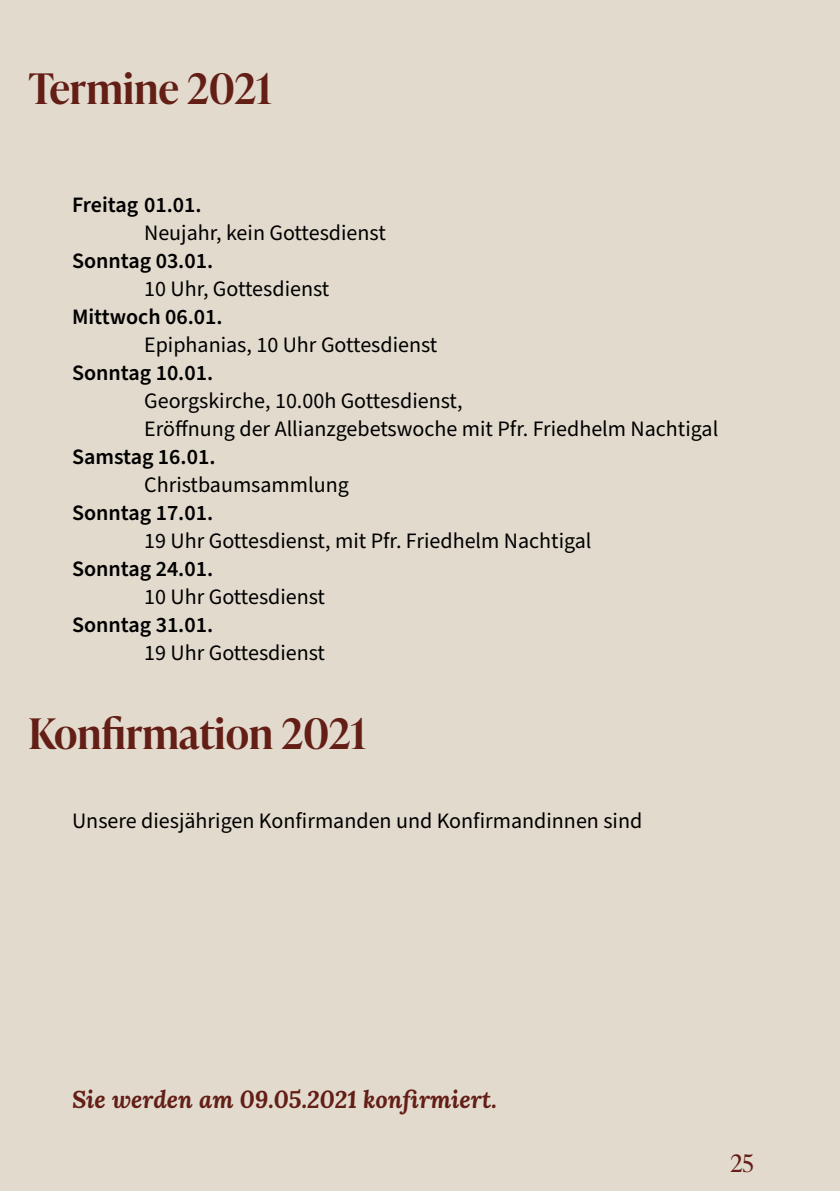
<style>
.page{position:relative;width:840px;height:1191px;background:#fff}
.page>*{position:absolute;margin:0;border:0;box-sizing:border-box;transform-origin:0 0}
.t1{font:600 42px "Ivy Presto Headline";color:#631e16}
.t2{font:italic 700 24px "Lora";color:#631e16}
.t3{font:24px "Ivy Presto Headline";color:#631e16}
.t4{font:22px/28px "Source Sans Pro";color:#000}
.t5{font:600 22px "Source Sans Pro";color:#000}
</style>
<div class="page">
<div style="left:0;top:0;width:839px;height:1191px;background:#e3dace"></div>
<h1 class="t1" style="left:28px;top:58px;width:245px">Termine 2021</h1>
<p class="t5" style="left:72px;top:190px;width:131px">Freitag 01.01.</p>
<p class="t4" style="left:144px;top:219px;width:243px">Neujahr, kein Gottesdienst</p>
<p class="t5" style="left:72px;top:246px;width:142px">Sonntag 03.01.</p>
<p class="t4" style="left:144px;top:275px;width:186px">10 Uhr, Gottesdienst</p>
<p class="t5" style="left:72px;top:302px;width:152px">Mittwoch 06.01.</p>
<p class="t4" style="left:144px;top:331px;width:294px">Epiphanias, 10 Uhr Gottesdienst</p>
<p class="t5" style="left:72px;top:358px;width:142px">Sonntag 10.01.</p>
<p class="t4" style="left:144px;top:387px;width:575px">Georgskirche, 10.00h Gottesdienst,<br>Eröffnung der Allianzgebetswoche mit Pfr. Friedhelm Nachtigal</p>
<p class="t5" style="left:72px;top:442px;width:145px">Samstag 16.01.</p>
<p class="t4" style="left:144px;top:471px;width:206px">Christbaumsammlung</p>
<p class="t5" style="left:72px;top:498px;width:142px">Sonntag 17.01.</p>
<p class="t4" style="left:144px;top:527px;width:448px">19 Uhr Gottesdienst, mit Pfr. Friedhelm Nachtigal</p>
<p class="t5" style="left:72px;top:554px;width:142px">Sonntag 24.01.</p>
<p class="t4" style="left:144px;top:583px;width:182px">10 Uhr Gottesdienst</p>
<p class="t5" style="left:72px;top:610px;width:142px">Sonntag 31.01.</p>
<p class="t4" style="left:144px;top:639px;width:182px">19 Uhr Gottesdienst</p>
<h1 class="t1" style="left:28px;top:703px;width:339px">Konfirmation 2021</h1>
<p class="t4" style="left:72px;top:807px;width:571px">Unsere diesjährigen Konfirmanden und Konfirmandinnen sind</p>
<p class="t2" style="left:72px;top:1082px;width:426px">Sie werden am 09.05.2021 konfirmiert.</p>
<p class="t3" style="left:730px;top:1145px;width:25px">25</p>
</div>
